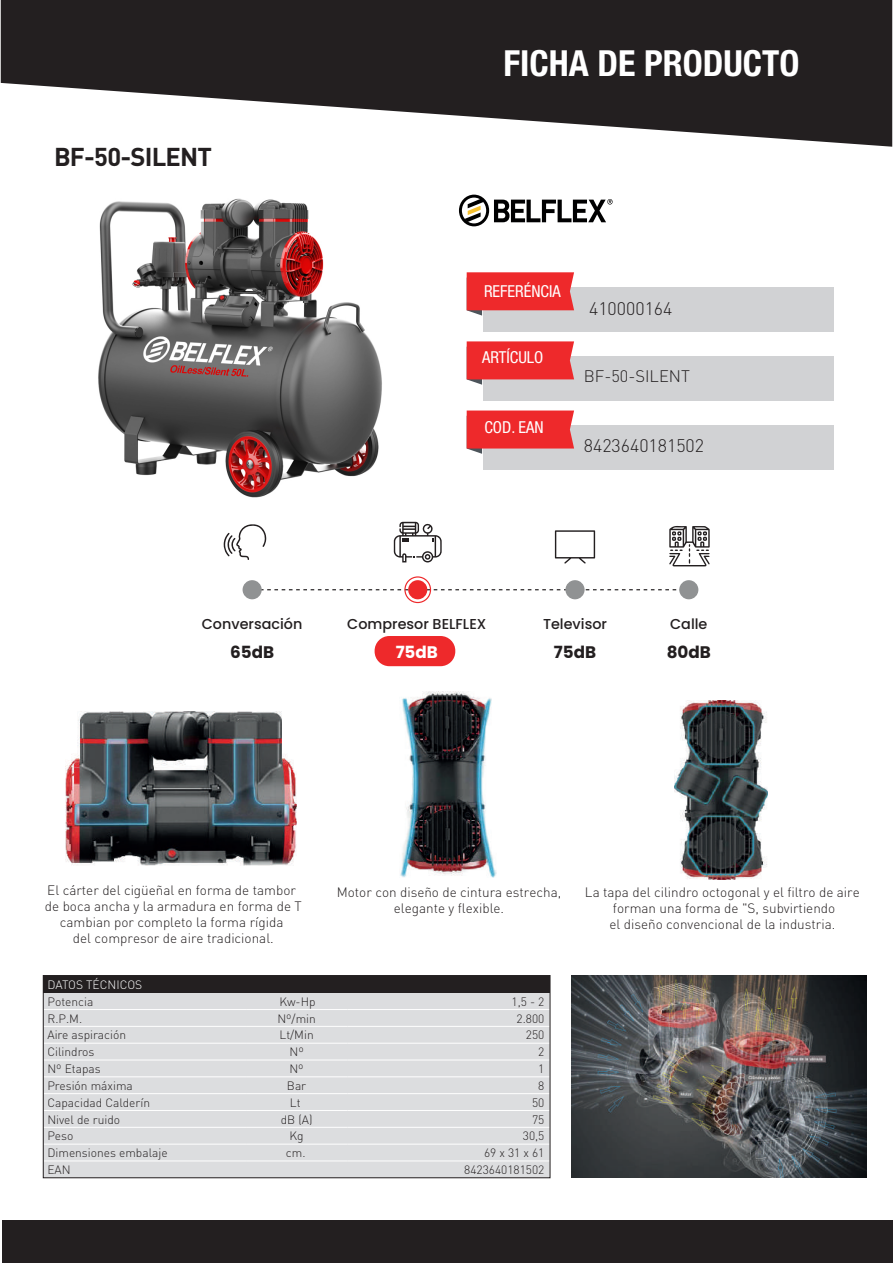
<style>
.page{position:relative;width:893px;height:1263px;background:#fff}
.page>*{position:absolute;margin:0;border:0;box-sizing:border-box;transform-origin:0 0}
.t1{font:700 condensed 36px "Helvetica Neue LT Std";color:#fff}
.t2{font:700 25.5px "DIN Pro";letter-spacing:-.03em;color:#231f20}
.t3{font:300 18px "DIN Pro";color:#231f20}
.t4{font:700 16.8px "Poppins";color:#231f20}
.t5{font:700 16.8px "Poppins";color:#fff}
.t6{font:condensed 16.5px "Helvetica Neue LT Std";color:#fff}
.t7{font:300 16.5px "DIN Pro";color:#231f20}
.t8{font:500 14.4px "Poppins";color:#231f20}
.t9{font:300 13.5px/16.2px "DIN Pro";color:#231f20;text-align:center}
.t10{font:300 12px/16.8px "DIN Pro";color:#231f20;text-align:right}
.t11{font:300 12px "DIN Pro";color:#fff}
</style>
<div class="page">
<img style="left:98px;top:198px;width:319px;height:341px">
<div style="left:483px;top:426px;width:350px;height:44px;background:#d1d2d4"></div>
<div style="left:483px;top:288px;width:350px;height:44px;background:#d1d2d4"></div>
<div style="left:483px;top:357px;width:350px;height:44px;background:#d1d2d4"></div>
<svg style="left:467px;top:410px;width:107px;height:44px;background:#e94244"></svg>
<svg style="left:467px;top:272px;width:107px;height:44px;background:#e94244"></svg>
<svg style="left:467px;top:341px;width:107px;height:44px;background:#e94244"></svg>
<svg style="left:43px;top:975px;width:508px;height:203px;background:#ccccce"></svg>
<svg style="left:1px;top:0;width:891px;height:147px;fill:#231f20"></svg>
<div style="left:2px;top:1220px;width:891px;height:43px;background:#231f20"></div>
<svg style="left:459px;top:195px;width:154px;height:31px"></svg>
<svg style="left:262px;top:589px;width:415px;height:1px"></svg>
<div style="left:375px;top:636px;width:80px;height:30px;background:#ee292b;border-radius:15px"></div>
<div style="left:243px;top:580px;width:19px;height:19px;background:#909293;border-radius:50%"></div>
<div style="left:408px;top:580px;width:19px;height:19px;background:#ee292b;border-radius:50%"></div>
<div style="left:404px;top:576px;width:27px;height:27px;border:1px solid #ee292b;border-radius:50%"></div>
<div style="left:565px;top:580px;width:20px;height:19px;background:#909293;border-radius:50%"></div>
<div style="left:679px;top:580px;width:19px;height:19px;background:#909293;border-radius:50%"></div>
<svg style="left:224px;top:524px;width:42px;height:36px"></svg>
<svg style="left:394px;top:522px;width:48px;height:40px"></svg>
<svg style="left:555px;top:530px;width:40px;height:34px"></svg>
<svg style="left:669px;top:526px;width:41px;height:40px"></svg>
<img style="left:66px;top:711px;width:231px;height:154px">
<img style="left:400px;top:691px;width:97px;height:187px">
<img style="left:674px;top:700px;width:93px;height:179px">
<img style="left:571px;top:976px;width:295px;height:202px">
<h2 class="t2" style="left:54px;top:139px;width:160px">BF-50-SILENT</h2>
<h1 class="t1" style="left:503px;top:41px;width:297px">FICHA DE PRODUCTO</h1>
<p class="t6" style="left:484px;top:282px;width:78px">REFERÉNCIA</p>
<p class="t6" style="left:482px;top:348px;width:63px">ARTÍCULO</p>
<p class="t6" style="left:484px;top:418px;width:61px">COD. EAN</p>
<h3 class="t3" style="left:589px;top:296px;width:85px">410000164</h3>
<p class="t7" style="left:584px;top:365px;width:108px">BF-50-SILENT</p>
<h3 class="t3" style="left:584px;top:433px;width:122px">8423640181502</h3>
<p class="t8" style="left:202px;top:616px;width:102px">Conversación</p>
<p class="t4" style="left:230px;top:642px;width:45px">65dB</p>
<p class="t8" style="left:347px;top:616px;width:141px">Compresor BELFLEX</p>
<p class="t5" style="left:396px;top:642px;width:44px">75dB</p>
<p class="t8" style="left:543px;top:616px;width:66px">Televisor</p>
<p class="t4" style="left:554px;top:642px;width:44px">75dB</p>
<p class="t8" style="left:670px;top:616px;width:39px">Calle</p>
<p class="t4" style="left:667px;top:642px;width:46px">80dB</p>
<p class="t9" style="left:45px;top:881px;width:258px">El cárter del cigüeñal en forma de tambor de boca ancha y la armadura en forma de T cambian por completo la forma rígida<br>del compresor de aire tradicional.</p>
<p class="t9" style="left:585px;top:883px;width:276px">La tapa del cilindro octogonal y el filtro de aire forman una forma de "S, subvirtiendo<br>el diseño convencional de la industria.</p>
<p class="t9" style="left:337px;top:883px;width:226px">Motor con diseño de cintura estrecha, elegante y flexible.</p>
<p class="t11" style="left:47px;top:976px;width:96px">DATOS TÉCNICOS</p>
<p class="t10" style="left:47px;top:992px;width:47px">Potencia</p>
<p class="t10" style="left:279px;top:992px;width:38px">Kw-Hp</p>
<p class="t10" style="left:512px;top:992px;width:34px">1,5 - 2</p>
<p class="t10" style="left:47px;top:1009px;width:36px">R.P.M.</p>
<p class="t10" style="left:517px;top:1009px;width:29px">2.800</p>
<p class="t10" style="left:47px;top:1026px;width:80px">Aire aspiración</p>
<p class="t10" style="left:279px;top:1026px;width:36px">Lt/Min</p>
<p class="t10" style="left:526px;top:1026px;width:20px">250<br>2</p>
<p class="t10" style="left:277px;top:1009px;width:40px">Nº/min</p>
<p class="t10" style="left:47px;top:1043px;width:49px">Cilindros</p>
<p class="t10" style="left:289px;top:1043px;width:16px">Nº</p>
<p class="t10" style="left:47px;top:1060px;width:55px">Nº Etapas</p>
<p class="t10" style="left:289px;top:1060px;width:16px">Nº</p>
<p class="t10" style="left:538px;top:1060px;width:8px">1</p>
<p class="t10" style="left:47px;top:1076px;width:87px">Presión máxima</p>
<p class="t10" style="left:287px;top:1076px;width:21px">Bar</p>
<p class="t10" style="left:538px;top:1076px;width:8px">8</p>
<p class="t10" style="left:47px;top:1093px;width:104px">Capacidad Calderín</p>
<p class="t10" style="left:290px;top:1093px;width:12px">Lt</p>
<p class="t10" style="left:532px;top:1093px;width:14px">50</p>
<p class="t10" style="left:47px;top:1110px;width:74px">Nivel de ruido</p>
<p class="t10" style="left:281px;top:1110px;width:33px">dB (A)</p>
<p class="t10" style="left:532px;top:1110px;width:14px">75</p>
<p class="t10" style="left:47px;top:1127px;width:27px">Peso</p>
<p class="t10" style="left:289px;top:1127px;width:16px">Kg</p>
<p class="t10" style="left:47px;top:1144px;width:122px;text-align:left">Dimensiones embalaje<br>EAN</p>
<p class="t10" style="left:286px;top:1144px;width:21px">cm.</p>
<p class="t10" style="left:523px;top:1127px;width:23px">30,5</p>
<p class="t10" style="left:464px;top:1144px;width:82px">69 x 31 x 61<br>8423640181502</p>
</div>
